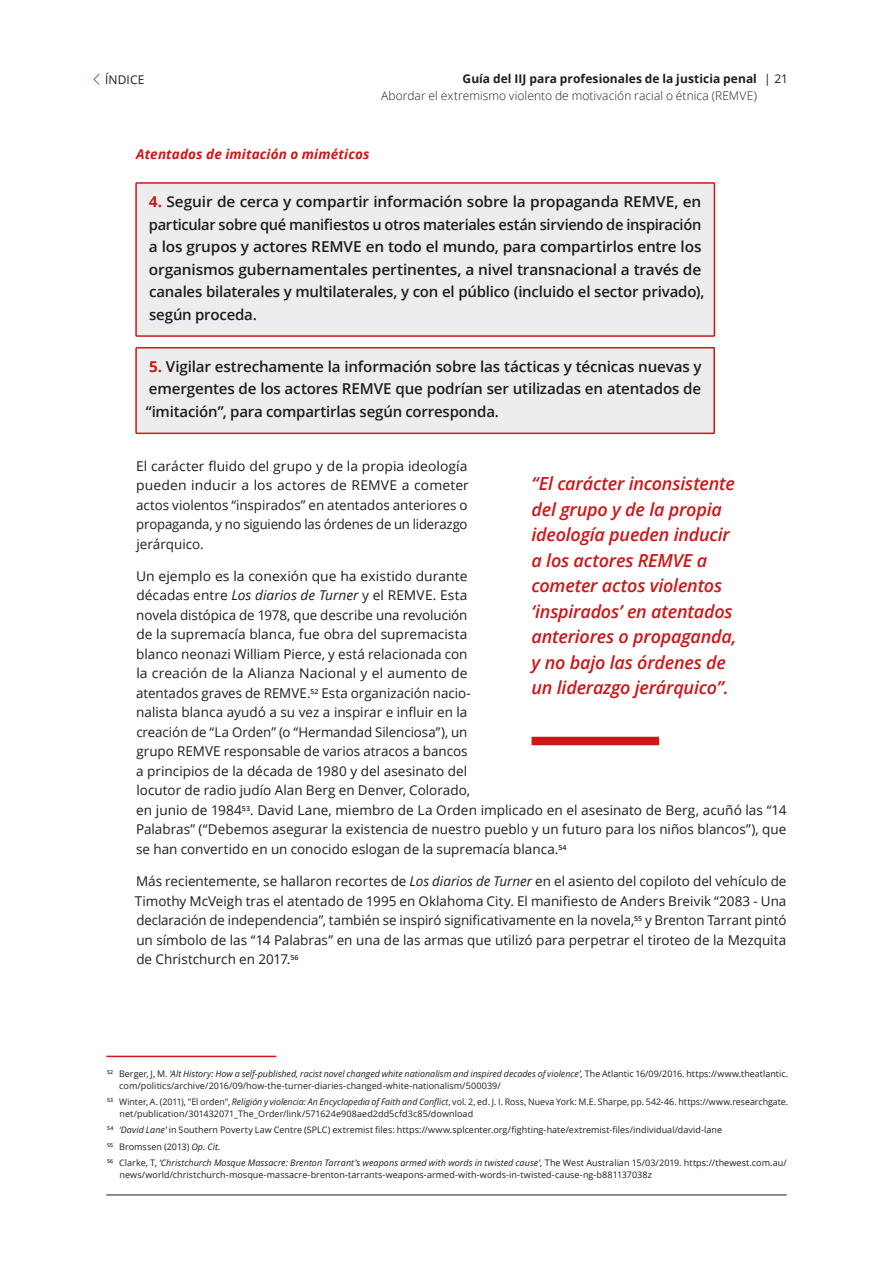
<style>
.page{position:relative;width:893px;height:1263px;background:#fff}
.page>*{position:absolute;margin:0;border:0;box-sizing:border-box;transform-origin:0 0}
.PULL_QUOTE{font:italic 600 18px/25.5px "Open Sans";letter-spacing:-.01em;color:#cd1719}
.SHADED_Note{font:600 15px/22.5px "Open Sans";letter-spacing:-.015em;color:#1d1d1b}
.A__BODY_COPY_2{font:13.5px/19.5px "Open Sans";color:#1d1d1b;text-align:justify}
._4_ENG_SubSubhead{font:italic 700 13.5px "Open Sans";letter-spacing:.01em;color:#cd1719}
.t1{font:300 12px/16.5px "Open Sans";letter-spacing:.005em;color:#1d1d1b}
.t2{font:12px "Open Sans";letter-spacing:.005em;color:#1d1d1b}
.ENG_Footnote{font:9px/12px "Open Sans";letter-spacing:.005em;color:#1d1d1b}
.s1{font-weight:700}
.s2{font-weight:400}
.s3{font-weight:700;color:#cd1719}
.s4{font-style:italic}
</style>
<div class="page">
<hr style="left:106px;top:1194px;width:681px;height:1px;background:#1d1d1b">
<div style="left:136px;top:183px;width:578px;height:153px;background:#ededed"></div>
<div style="left:135px;top:182px;width:580px;height:155px;border:2px solid #cd1719"></div>
<div style="left:136px;top:348px;width:578px;height:85px;background:#ededed"></div>
<div style="left:135px;top:347px;width:580px;height:87px;border:2px solid #cd1719"></div>
<hr style="left:106px;top:1056px;width:170px;height:1px;background:#cd1719">
<div style="left:531px;top:737px;width:128px;height:8px;background:#cd1719"></div>
<svg style="left:94px;top:74px;width:5px;height:11px"></svg>
<p class="t2" style="left:105px;top:71px;width:41px">ÍNDICE</p>
<p class="t1" style="left:381px;top:70px;width:408px;text-indent:82px"><span class="s1">Guía del IIJ para profesionales de la justicia penal</span> <span class="s2">| 21<br></span>Abordar el extremismo violento de motivación racial o étnica (REMVE)</p>
<p class="_4_ENG_SubSubhead" style="left:136px;top:145px;width:235px">Atentados de imitación o miméticos</p>
<p class="SHADED_Note" style="left:149px;top:190px;width:557px"><span class="s3">4.</span> Seguir de cerca y compartir información sobre la propaganda REMVE, en particular sobre qué manifiestos u otros materiales están sirviendo de inspiración a los grupos y actores REMVE en todo el mundo, para compartirlos entre los organismos gubernamentales pertinentes, a nivel transnacional a través de canales bilaterales y multilaterales, y con el público (incluido el sector privado), según proceda.</p>
<p class="SHADED_Note" style="left:146px;top:355px;width:558px;text-align:justify"><span class="s3">5.</span> Vigilar estrechamente la información sobre las tácticas y técnicas nuevas y emergentes de los actores REMVE que podrían ser utilizadas en atentados de “imitación”, para compartirlas según corresponda.</p>
<p class="A__BODY_COPY_2" style="left:136px;top:455px;width:334px">El carácter fluido del grupo y de la propia ideología pueden inducir a los actores de REMVE a cometer actos violentos “inspirados” en atentados anteriores o propaganda, y no siguiendo las órdenes de un liderazgo jerárquico.</p>
<p class="A__BODY_COPY_2" style="left:136px;top:566px;width:652px;text-align:left">Un ejemplo es la conexión que ha existido durante<br>décadas entre <span class="s4">Los diarios de Turner</span> y el REMVE. Esta<br>novela distópica de 1978, que describe una revolución<br>de la supremacía blanca, fue obra del supremacista<br>blanco neonazi William Pierce, y está relacionada con<br>la creación de la Alianza Nacional y el aumento de<br>atentados graves de REMVE.<sup>52</sup> Esta organización nacio-<br>nalista blanca ayudó a su vez a inspirar e influir en la<br>creación de “La Orden” (o “Hermandad Silenciosa”), un<br>grupo REMVE responsable de varios atracos a bancos<br>a principios de la década de 1980 y del asesinato del<br>locutor de radio judío Alan Berg en Denver, Colorado,<br>en junio de 1984<sup>53</sup>. David Lane, miembro de La Orden implicado en el asesinato de Berg, acuñó las “14<br>Palabras” (“Debemos asegurar la existencia de nuestro pueblo y un futuro para los niños blancos”), que se han convertido en un conocido eslogan de la supremacía blanca.<sup>54</sup></p>
<p class="A__BODY_COPY_2" style="left:135px;top:871px;width:653px">Más recientemente, se hallaron recortes de <span class="s4">Los diarios de Turner</span> en el asiento del copiloto del vehículo de Timothy McVeigh tras el atentado de 1995 en Oklahoma City. El manifiesto de Anders Breivik “2083 - Una declaración de independencia”, también se inspiró significativamente en la novela,<sup>55</sup> y Brenton Tarrant pintó un símbolo de las “14 Palabras” en una de las armas que utilizó para perpetrar el tiroteo de la Mezquita de Christchurch en 2017.<sup>56</sup></p>
<p class="PULL_QUOTE" style="left:531px;top:470px;width:207px">“El carácter inconsistente del grupo y de la propia ideología pueden inducir a los actores REMVE a cometer actos violentos ‘inspirados’ en atentados anteriores o propaganda, y no bajo las órdenes de un liderazgo jerárquico”.</p>
<p class="ENG_Footnote" style="left:119px;top:1067px;width:670px;text-indent:-12px"><sup>52</sup> Berger, J, M. <span class="s4">‘Alt History: How a self-published, racist novel changed white nationalism and inspired decades of violence’,</span> The Atlantic 16/09/2016. https://www.theatlantic. com/politics/archive/2016/09/how-the-turner-diaries-changed-white-nationalism/500039/</p>
<p class="ENG_Footnote" style="left:119px;top:1096px;width:670px;text-indent:-12px"><sup>53</sup> Winter, A. (2011), "El orden", <span class="s4">Religión y violencia: An Encyclopedia of Faith and Conflict</span>, vol. 2, ed. J. I. Ross, Nueva York: M.E. Sharpe, pp. 542-46. https://www.researchgate. net/publication/301432071_The_Order/link/571624e908aed2dd5cfd3c85/download</p>
<p class="ENG_Footnote" style="left:107px;top:1124px;width:617px"><sup>54</sup> <span class="s4">‘David Lane’</span> in Southern Poverty Law Centre (SPLC) extremist files: https://www.splcenter.org/fighting-hate/extremist-files/individual/david-lane</p>
<p class="ENG_Footnote" style="left:107px;top:1140px;width:115px"><sup>55</sup> Bromssen (2013) <span class="s4">Op. Cit.</span></p>
<p class="ENG_Footnote" style="left:119px;top:1156px;width:669px;text-indent:-12px"><sup>56</sup> Clarke, T, <span class="s4">‘Christchurch Mosque Massacre: Brenton Tarrant’s weapons armed with words in twisted cause’,</span> The West Australian 15/03/2019. https://thewest.com.au/ news/world/christchurch-mosque-massacre-brenton-tarrants-weapons-armed-with-words-in-twisted-cause-ng-b881137038z</p>
</div>
